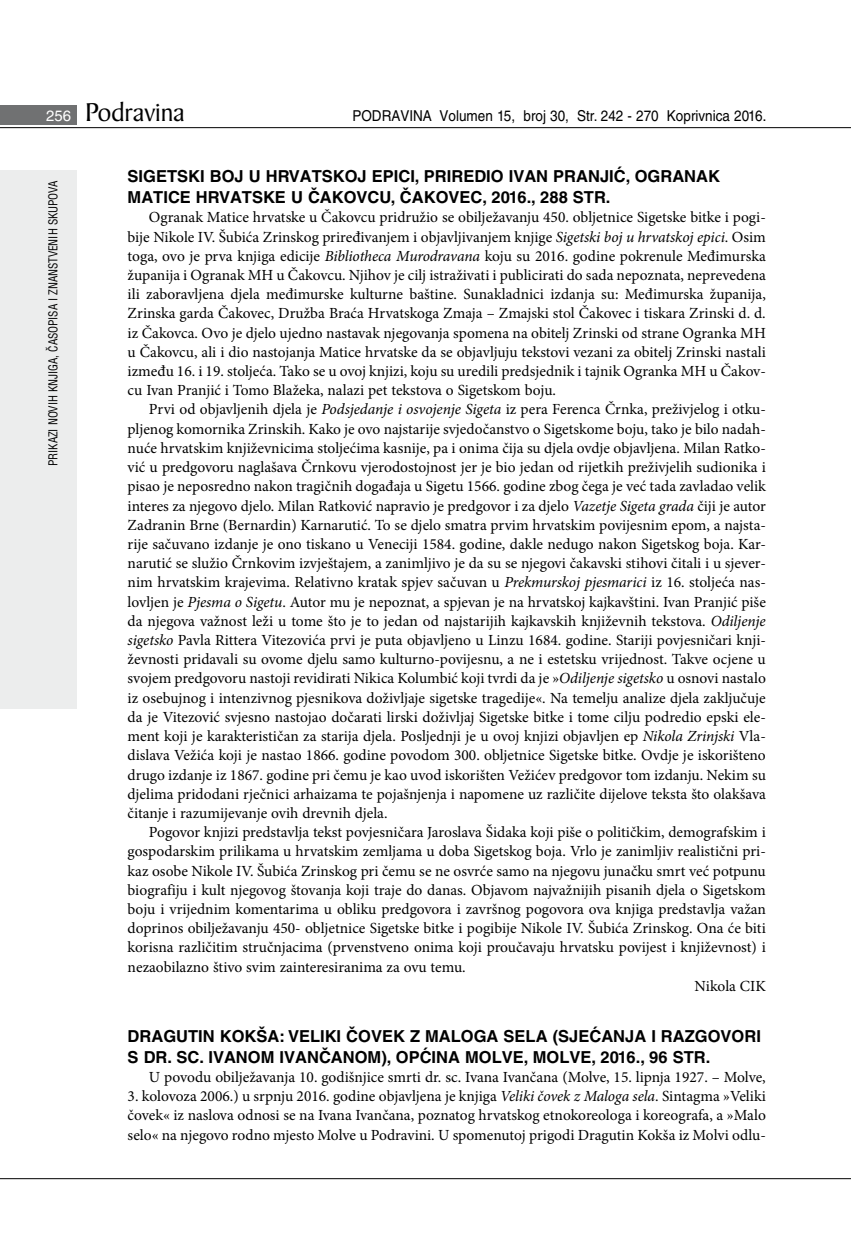
<style>
.page{position:relative;width:851px;height:1234px;background:#fff}
.page>*{position:absolute;margin:0;border:0;box-sizing:border-box;transform-origin:0 0}
.t1{font:27.6px "Baker Signet BT";color:#000}
.t2{font:700 16.5px/21px "Helvetica LT Skin 29";color:#000}
.t3{font:15.45px/19.2px "Minion Pro";color:#000;text-align:justify}
.t4{font:15px "Helvetica LT Skin 29";color:#000;scale:.9 1}
.t5{font:condensed 12px "Helvetica LT Skin 29";letter-spacing:-.005em;color:#000;scale:.95 1}
.s1{font-family:"Helvetica LT Skin 29";font-size:15px;color:#fff}
.s2{font-style:italic}
</style>
<div class="page">
<div style="left:0;top:170px;width:77px;height:538px;background:#eceded"></div>
<div style="left:0;top:105px;width:77px;height:19px;background:#707172"></div>
<hr style="left:0;top:127px;width:850px;height:1px;background:#000">
<hr style="left:0;top:1177px;width:850px;height:1px;background:#000">
<h1 class="t1" style="left:46px;top:95px;width:140px"><span class="s1">256</span> Podravina</h1>
<p class="t4" style="left:352px;top:107px;width:462px">PODRAVINA Volumen 15, broj 30, Str. 242 - 270 Koprivnica 2016.</p>
<p class="t5" style="left:46px;top:466px;width:302px;rotate:-90deg">PRIKAZI NOVIH KNJIGA, ČASOPISA I ZNANSTVENIH SKUPOVA</p>
<p class="t2" style="left:128px;top:165px;width:593px">SIGETSKI BOJ U HRVATSKOJ EPICI, PRIREDIO IVAN PRANJIĆ, OGRANAK<br>MATICE HRVATSKE U ČAKOVCU, ČAKOVEC, 2016., 288 STR.</p>
<p class="t3" style="left:128px;top:208px;width:639px;text-indent:21px">Ogranak Matice hrvatske u Čakovcu pridružio se obilježavanju 450. obljetnice Sigetske bitke i pogi&shy;bije Nikole IV. Šubića Zrinskog priređivanjem i objavljivanjem knjige <span class="s2">Sigetski boj u hrvatskoj epici</span>. Osim toga, ovo je prva knjiga edicije <span class="s2">Bibliotheca Murodravana</span> koju su 2016. godine pokrenule Međimurska županija i Ogranak MH u Čakovcu. Njihov je cilj istraživati i publicirati do sada nepoznata, neprevedena ili zaboravljena djela međimurske kulturne baštine. Sunakladnici izdanja su: Međimurska županija, Zrinska garda Čakovec, Družba Braća Hrvatskoga Zmaja – Zmajski stol Čakovec i tiskara Zrinski d. d. iz Čakovca. Ovo je djelo ujedno nastavak njegovanja spomena na obitelj Zrinski od strane Ogranka MH u Čakovcu, ali i dio nastojanja Matice hrvatske da se objavljuju tekstovi vezani za obitelj Zrinski nastali između 16. i 19. stoljeća. Tako se u ovoj knjizi, koju su uredili predsjednik i tajnik Ogranka MH u Čakov&shy;cu Ivan Pranjić i Tomo Blažeka, nalazi pet tekstova o Sigetskom boju.</p>
<p class="t3" style="left:128px;top:400px;width:639px;text-indent:21px">Prvi od objavljenih djela je <span class="s2">Podsjedanje i osvojenje Sigeta</span> iz pera Ferenca Črnka, preživjelog i otku&shy;pljenog komornika Zrinskih. Kako je ovo najstarije svjedočanstvo o Sigetskome boju, tako je bilo nadah&shy;nuće hrvatskim književnicima stoljećima kasnije, pa i onima čija su djela ovdje objavljena. Milan Ratko&shy;vić u predgovoru naglašava Črnkovu vjerodostojnost jer je bio jedan od rijetkih preživjelih sudionika i pisao je neposredno nakon tragičnih događaja u Sigetu 1566. godine zbog čega je već tada zavladao velik interes za njegovo djelo. Milan Ratković napravio je predgovor i za djelo <span class="s2">Vazetje Sigeta grada</span> čiji je autor Zadranin Brne (Bernardin) Karnarutić. To se djelo smatra prvim hrvatskim povijesnim epom, a najsta&shy;rije sačuvano izdanje je ono tiskano u Veneciji 1584. godine, dakle nedugo nakon Sigetskog boja. Kar&shy;narutić se služio Črnkovim izvještajem, a zanimljivo je da su se njegovi čakavski stihovi čitali i u sjever&shy;nim hrvatskim krajevima. Relativno kratak spjev sačuvan u <span class="s2">Prekmurskoj pjesmarici</span> iz 16. stoljeća nas&shy;lovljen je <span class="s2">Pjesma o Sigetu</span>. Autor mu je nepoznat, a spjevan je na hrvatskoj kajkavštini. Ivan Pranjić piše da njegova važnost leži u tome što je to jedan od najstarijih kajkavskih književnih tekstova. <span class="s2">Odiljenje sigetsko</span> Pavla Rittera Vitezovića prvi je puta objavljeno u Linzu 1684. godine. Stariji povjesničari knji&shy;ževnosti pridavali su ovome djelu samo kulturno-povijesnu, a ne i estetsku vrijednost. Takve ocjene u svojem predgovoru nastoji revidirati Nikica Kolumbić koji tvrdi da je »<span class="s2">Odiljenje sigetsko</span> u osnovi nastalo iz osebujnog i intenzivnog pjesnikova doživljaje sigetske tragedije«. Na temelju analize djela zaključuje da je Vitezović svjesno nastojao dočarati lirski doživljaj Sigetske bitke i tome cilju podredio epski ele&shy;ment koji je karakterističan za starija djela. Posljednji je u ovoj knjizi objavljen ep <span class="s2">Nikola Zrinjski</span> Vla&shy;dislava Vežića koji je nastao 1866. godine povodom 300. obljetnice Sigetske bitke. Ovdje je iskorišteno drugo izdanje iz 1867. godine pri čemu je kao uvod iskorišten Vežićev predgovor tom izdanju. Nekim su djelima pridodani rječnici arhaizama te pojašnjenja i napomene uz različite dijelove teksta što olakšava čitanje i razumijevanje ovih drevnih djela.</p>
<p class="t3" style="left:149px;top:822px;width:618px">Pogovor knjizi predstavlja tekst povjesničara Jaroslava Šidaka koji piše o političkim, demografskim i</p>
<p class="t3" style="left:128px;top:841px;width:639px">gospodarskim prilikama u hrvatskim zemljama u doba Sigetskog boja. Vrlo je zanimljiv realistični pri-</p>
<p class="t3" style="left:128px;top:860px;width:639px">kaz osobe Nikole IV. Šubića Zrinskog pri čemu se ne osvrće samo na njegovu junačku smrt već potpunu</p>
<p class="t3" style="left:128px;top:880px;width:639px">biografiju i kult njegovog štovanja koji traje do danas. Objavom najvažnijih pisanih djela o Sigetskom</p>
<p class="t3" style="left:128px;top:899px;width:639px">boju i vrijednim komentarima u obliku predgovora i završnog pogovora ova knjiga predstavlja važan</p>
<p class="t3" style="left:128px;top:918px;width:639px">doprinos obilježavanju 450- obljetnice Sigetske bitke i pogibije Nikole IV. Šubića Zrinskog. Ona će biti</p>
<p class="t3" style="left:128px;top:937px;width:639px">korisna različitim stručnjacima (prvenstveno onima koji proučavaju hrvatsku povijest i književnost) i</p>
<p class="t3" style="left:128px;top:956px;width:339px">nezaobilazno štivo svim zainteresiranima za ovu temu.</p>
<p class="t3" style="left:694px;top:976px;width:73px">Nikola CIK</p>
<p class="t2" style="left:128px;top:1024px;width:634px">DRAGUTIN KOKŠA: VELIKI ČOVEK Z MALOGA SELA (SJEĆANJA I RAZGOVORI<br>S DR. SC. IVANOM IVANČANOM), OPĆINA MOLVE, MOLVE, 2016., 96 STR.</p>
<p class="t3" style="left:149px;top:1067px;width:618px">U povodu obilježavanja 10. godišnjice smrti dr. sc. Ivana Ivančana (Molve, 15. lipnja 1927. – Molve,</p>
<p class="t3" style="left:128px;top:1086px;width:639px">3. kolovoza 2006.) u srpnju 2016. godine objavljena je knjiga <span class="s2">Veliki čovek z Maloga sela</span>. Sintagma »Veliki čovek« iz naslova odnosi se na Ivana Ivančana, poznatog hrvatskog etnokoreologa i koreografa, a »Malo selo« na njegovo rodno mjesto Molve u Podravini. U spomenutoj prigodi Dragutin Kokša iz Molvi odlu-</p>
</div>
